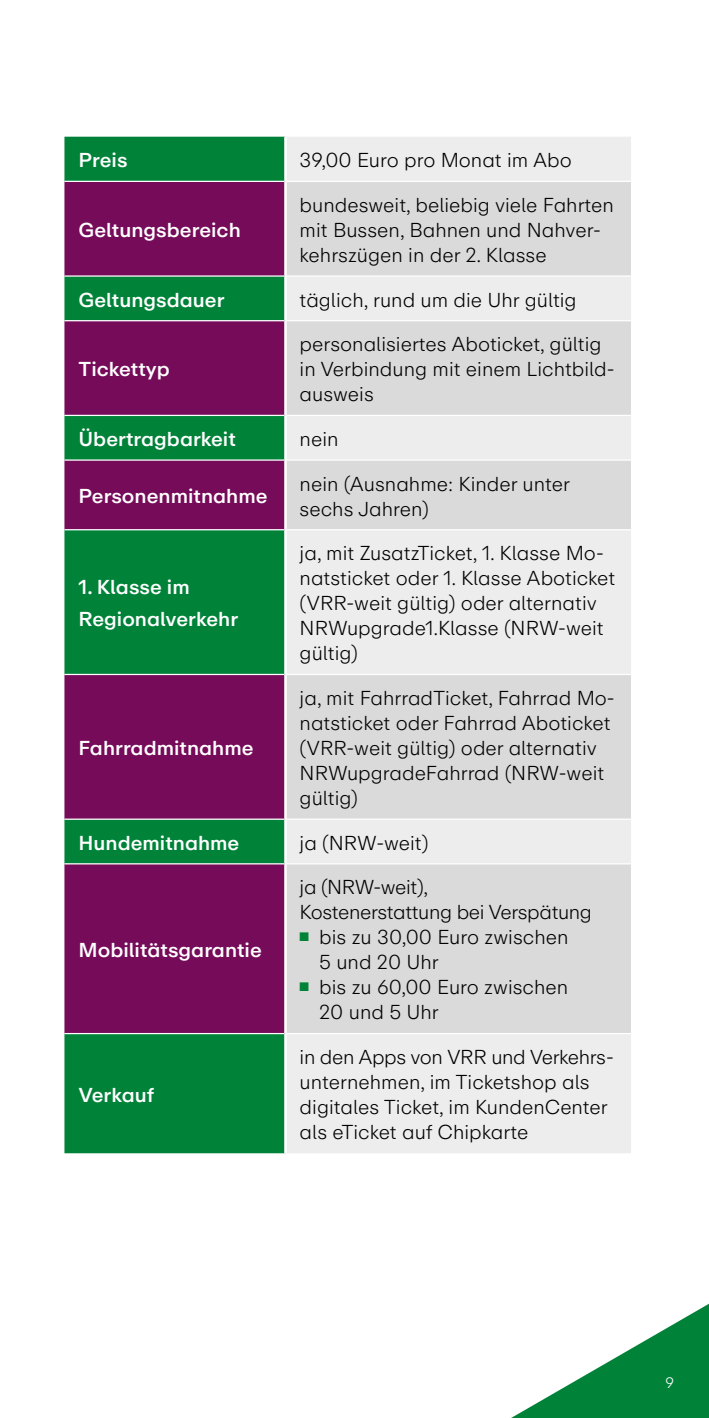
<style>
.page{position:relative;width:709px;height:1418px;background:#fff}
.page>*{position:absolute;margin:0;border:0;box-sizing:border-box;transform-origin:0 0}
.t1{font:300 20px/25px "ABC Repro";color:#000}
.t2{font:500 20px/32px "ABC Repro";color:#fff}
.t3{font:300 20px/25px "ABC Repro";letter-spacing:-.02em;color:#000}
.t4{font:300 15px "ABC Repro";color:#fff}
</style>
<div class="page">
<svg style="left:513px;top:1303px;width:196px;height:114px"></svg>
<div style="left:64px;top:137px;width:220px;height:1016px;background:#008339"></div>
<div style="left:287px;top:137px;width:344px;height:1016px;background:#ededed"></div>
<svg style="left:64px;top:182px;width:220px;height:850px;background:#513350"></svg>
<svg style="left:287px;top:182px;width:344px;height:850px;background:#e0e0e0"></svg>
<hr style="left:64px;top:181px;width:220px;height:1px;background:#fff">
<hr style="left:287px;top:181px;width:344px;height:1px;background:#fff">
<hr style="left:64px;top:275px;width:220px;height:2px;background:#fff">
<hr style="left:287px;top:275px;width:344px;height:2px;background:#fff">
<hr style="left:64px;top:320px;width:220px;height:1px;background:#fff">
<hr style="left:287px;top:320px;width:344px;height:1px;background:#fff">
<hr style="left:64px;top:415px;width:220px;height:1px;background:#fff">
<hr style="left:287px;top:415px;width:344px;height:1px;background:#fff">
<hr style="left:64px;top:459px;width:220px;height:1px;background:#fff">
<hr style="left:287px;top:459px;width:344px;height:1px;background:#fff">
<hr style="left:64px;top:529px;width:220px;height:1px;background:#fff">
<hr style="left:287px;top:529px;width:344px;height:1px;background:#fff">
<hr style="left:64px;top:674px;width:220px;height:1px;background:#fff">
<hr style="left:287px;top:674px;width:344px;height:1px;background:#fff">
<hr style="left:64px;top:818px;width:220px;height:1px;background:#fff">
<hr style="left:287px;top:818px;width:344px;height:1px;background:#fff">
<hr style="left:64px;top:863px;width:220px;height:1px;background:#fff">
<hr style="left:287px;top:863px;width:344px;height:1px;background:#fff">
<hr style="left:64px;top:1032px;width:220px;height:2px;background:#fff">
<hr style="left:287px;top:1032px;width:344px;height:2px;background:#fff">
<p class="t2" style="left:79px;top:144px;width:50px">Preis</p>
<p class="t1" style="left:300px;top:148px;width:274px">39,00 Euro pro Monat im Abo</p>
<p class="t2" style="left:79px;top:214px;width:164px">Geltungsbereich</p>
<p class="t1" style="left:300px;top:192px;width:316px">bundesweit, beliebig viele Fahrten mit Bussen, Bahnen und Nahver&shy;kehrszügen in der 2. Klasse</p>
<p class="t2" style="left:79px;top:284px;width:147px">Geltungsdauer</p>
<p class="t1" style="left:300px;top:287px;width:278px">täglich, rund um die Uhr gültig</p>
<p class="t2" style="left:79px;top:353px;width:93px">Tickettyp</p>
<p class="t1" style="left:300px;top:332px;width:316px">personalisiertes Aboticket, gültig in Verbindung mit einem Lichtbild&shy;ausweis</p>
<p class="t2" style="left:79px;top:423px;width:159px">Übertragbarkeit</p>
<p class="t1" style="left:300px;top:426px;width:40px">nein</p>
<p class="t2" style="left:79px;top:480px;width:190px">Personenmitnahme</p>
<p class="t1" style="left:300px;top:471px;width:272px">nein (Ausnahme: Kinder unter sechs Jahren)</p>
<p class="t2" style="left:79px;top:571px;width:161px">1. Klasse im<br>Regionalverkehr</p>
<p class="t2" style="left:79px;top:732px;width:176px">Fahrradmitnahme</p>
<p class="t1" style="left:300px;top:541px;width:317px">ja, mit ZusatzTicket, 1. Klasse Mo&shy;natsticket oder 1. Klasse Aboticket (VRR-weit gültig) oder alternativ<br>NRWupgrade1.Klasse (NRW-weit gültig)</p>
<p class="t1" style="left:300px;top:685px;width:316px">ja, mit FahrradTicket, Fahrrad Mo&shy;natsticket oder Fahrrad Aboticket (VRR-weit gültig) oder alternativ<br>NRWupgradeFahrrad (NRW-weit gültig)</p>
<p class="t2" style="left:79px;top:826px;width:162px">Hundemitnahme</p>
<p class="t1" style="left:300px;top:830px;width:130px">ja (NRW-weit)</p>
<p class="t2" style="left:79px;top:933px;width:185px">Mobilitätsgarantie</p>
<p class="t2" style="left:79px;top:1078px;width:77px">Verkauf</p>
<p class="t3" style="left:300px;top:875px;width:294px">ja (NRW-weit),<br>Kostenerstattung bei Verspätung</p>
<p class="t1" style="left:319px;top:925px;width:251px;text-indent:-20px"><sup>■</sup> bis zu 30,00 Euro zwischen<br>5 und 20 Uhr</p>
<p class="t1" style="left:319px;top:975px;width:250px;text-indent:-20px"><sup>■</sup> bis zu 60,00 Euro zwischen<br>20 und 5 Uhr</p>
<p class="t1" style="left:300px;top:1044px;width:313px">in den Apps von VRR und Verkehrs&shy;unternehmen, im Ticketshop als digitales Ticket, im KundenCenter als eTicket auf Chipkarte</p>
<p class="t4" style="left:665px;top:1373px;width:10px">9</p>
</div>
